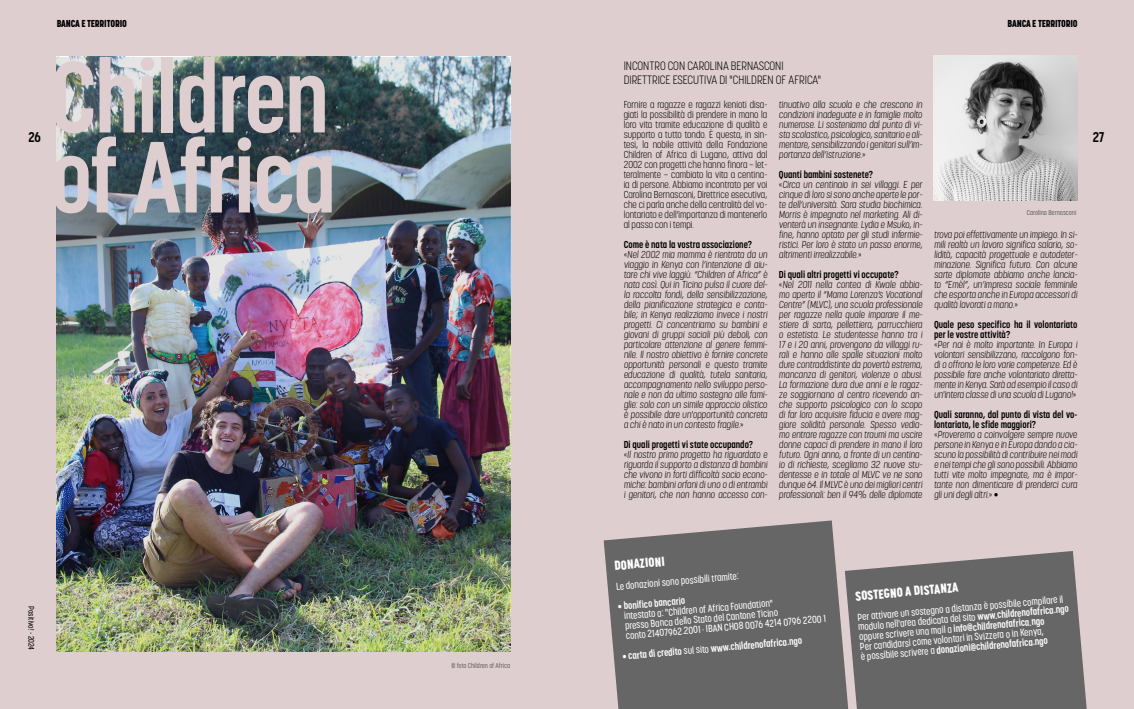
<style>
.page{position:relative;width:1134px;height:709px;background:#fff}
.page>*{position:absolute;margin:0;border:0;box-sizing:border-box;transform-origin:0 0}
.t1{font:700 100px/80px "Korolev Condensed";letter-spacing:-.02em;color:#dfced0}
.t2{font:700 14px "Korolev Condensed";color:#000}
.t3{font:800 13px "Korolev Condensed";color:#fff}
.t4{font:300 12px/14.4px "Korolev Condensed";color:#000}
.t5{font:300 10px/10px "Korolev Condensed";color:#000;text-align:justify}
.t6{font:500 10px/10px "Korolev Condensed";color:#fff}
.t7{font:700 10px/10px "Korolev Condensed";color:#000}
.t8{font:700 10px "Korolev Condensed";color:#fff}
.t9{font:800 10px "Korolev Condensed";letter-spacing:-.02em;color:#000}
.t10{font:500 8px "Korolev Condensed";color:#000}
.t11{font:500 7px "Korolev Condensed";color:#666}
.s1{font-weight:700}
.s2{font-weight:500}
</style>
<div class="page">
<div style="left:0;top:0;width:567px;height:709px;background:#dfced0"></div>
<div style="left:567px;top:0;width:567px;height:709px;background:#dfced0"></div>
<svg style="left:604px;top:520px;width:241px;height:189px;fill:#666"></svg>
<img style="left:57px;top:57px;width:453px;height:594px">
<svg style="left:845px;top:551px;width:242px;height:158px;fill:#666"></svg>
<img style="left:933px;top:56px;width:144px;height:144px">
<h2 class="t2" style="left:28px;top:129px;width:14px">26</h2>
<p class="t9" style="left:57px;top:18px;width:72px">BANCA E TERRITORIO</p>
<p class="t9" style="left:1007px;top:18px;width:72px">BANCA E TERRITORIO</p>
<h1 class="t1" style="left:50px;top:57px;width:288px">Children of Africa</h1>
<p class="t4" style="left:624px;top:58px;width:199px">INCONTRO CON CAROLINA BERNASCONI<br>DIRETTRICE ESECUTIVA DI "CHILDREN OF AFRICA"</p>
<p class="t5" style="left:624px;top:99px;width:145px">Fornire a ragazze e ragazzi kenioti disa&shy;giati la possibilità di prendere in mano la loro vita tramite educazione di qualità e supporto a tutto tondo. È questa, in sin&shy;tesi, la nobile attività della Fondazione Children of Africa di Lugano, attiva dal 2002 con progetti che hanno finora – let&shy;teralmente – cambiato la vita a centina&shy;ia di persone. Abbiamo incontrato per voi Carolina Bernasconi, Direttrice esecutiva, che ci parla anche della centralità del vo&shy;lontariato e dell’importanza di mantenerlo al passo con i tempi.</p>
<p class="t7" style="left:624px;top:239px;width:130px">Come è nata la vostra associazione?</p>
<p class="t5" style="left:624px;top:249px;width:146px">«Nel 2002 mia mamma è rientrata da un viaggio in Kenya con l’intenzione di aiu&shy;tare chi vive laggiù. “Children of Africa” è nata così. Qui in Ticino pulsa il cuore del&shy;la raccolta fondi, della sensibilizzazione, della pianificazione strategica e conta&shy;bile; in Kenya realizziamo invece i nostri progetti. Ci concentriamo su bambini e giovani di gruppi sociali più deboli, con particolare attenzione al genere femmi&shy;nile. Il nostro obiettivo è fornire concrete opportunità personali e questo tramite educazione di qualità, tutela sanitaria, accompagnamento nello sviluppo perso&shy;nale e non da ultimo sostegno alle fami&shy;glie: solo con un simile approccio olistico è possibile dare un'opportunità concreta a chiè nato in un contesto fragile.»</p>
<p class="t7" style="left:624px;top:439px;width:131px">Di quali progetti vi state occupando?</p>
<p class="t5" style="left:624px;top:449px;width:146px">«Il nostro primo progetto ha riguardato e riguarda il supporto a distanza di bambini che vivono in forti difficoltà socio econo&shy;miche:bambiniorfanidiuno o dientrambi i genitori, che non hanno accesso con-</p>
<p class="t5" style="left:779px;top:99px;width:146px">tinuativo alla scuola e che crescono in condizioni inadeguate e in famiglie molto numerose. Li sosteniamo dal punto di vi&shy;sta scolastico,psicologico,sanitario e ali&shy;mentare,sensibilizzando igenitorisull’im&shy;portanza dell’istruzione.»</p>
<p class="t7" style="left:779px;top:169px;width:96px">Quanti bambini sostenete?</p>
<p class="t5" style="left:779px;top:179px;width:146px">«Circa un centinaio in sei villaggi. E per cinque diloro sisono anche aperte le por&shy;te dell’università. Sara studia biochimica.<br>Morris è impegnato nel marketing. Ali di&shy;venterà un insegnante. Lydia e Msuko, in&shy;fine, hanno optato per gli studi infermie&shy;ristici. Per loro è stato un passo enorme, altrimentiirrealizzabile.»</p>
<p class="t7" style="left:779px;top:269px;width:121px">Di quali altri progetti vi occupate?</p>
<p class="t5" style="left:779px;top:279px;width:146px">«Nel 2011 nella contea di Kwale abbia&shy;mo aperto il “Mama Lorenza’s Vocational Centre” (MLVC), una scuola professionale per ragazze nella quale imparare il me&shy;stiere di sarta, pellettiera, parrucchiera o estetista. Le studentesse hanno tra i 17 e i 20 anni, provengono da villaggi ru&shy;rali e hanno alle spalle situazioni molto dure contraddistinte da povertà estrema, mancanza di genitori, violenze o abusi.<br>La formazione dura due anni e le ragaz&shy;ze soggiornano al centro ricevendo an&shy;che supporto psicologico con lo scopo di far loro acquisire fiducia e avere mag&shy;giore solidità personale. Spesso vedia&shy;mo entrare ragazze con traumi ma uscire donne capaci di prendere in mano il loro futuro. Ogni anno, a fronte di un centina&shy;io di richieste, scegliamo 32 nuove stu&shy;dentesse e in totale al MLVC ve ne sono dunque 64.IlMLVC è uno deimiglioricentri professionali: ben il 94% delle diplomate</p>
<p class="t11" style="left:1027px;top:208px;width:51px">Carolina Bernasconi</p>
<p class="t5" style="left:934px;top:229px;width:146px">trova poi effettivamente un impiego. In si&shy;mili realtà un lavoro significa salario, so&shy;lidità, capacità progettuale e autodeter&shy;minazione. Significa futuro. Con alcune sarte diplomate abbiamo anche lancia&shy;to “Emèl”, un’impresa sociale femminile che esporta anche in Europa accessoridi qualità lavoratia mano.»</p>
<p class="t7" style="left:934px;top:319px;width:145px">Quale peso specifico ha il volontariato per le vostre attività?</p>
<p class="t5" style="left:934px;top:339px;width:146px">«Per noi è molto importante. In Europa i volontari sensibilizzano, raccolgono fon&shy;di o offrono le loro varie competenze. Ed è possibile fare anche volontariato diretta&shy;mente in Kenya.Sarà ad esempio ilcaso di un'intera classe diuna scuola diLugano!»</p>
<p class="t7" style="left:934px;top:409px;width:145px">Quali saranno, dal punto di vista del vo&shy;lontariato, le sfide maggiori?</p>
<p class="t5" style="left:934px;top:429px;width:146px">«Proveremo a coinvolgere sempre nuove persone in Kenya e in Europa dando a cia&shy;scuno la possibilità dicontribuire neimodi e neitempiche glisono possibili.Abbiamo tutti vite molto impegnate, ma è impor&shy;tante non dimenticare di prenderci cura gliunideglialtri.» <span class="s1">•</span></p>
<h2 class="t2" style="left:1093px;top:129px;width:13px">27</h2>
<p class="t10" style="left:36px;top:606px;width:46px;rotate:90deg">Positivo! - 2024</p>
<p class="t11" style="left:452px;top:661px;width:60px">© foto Children of Africa</p>
<h3 class="t3" style="left:614px;top:557px;width:52px;rotate:-5deg">DONAZIONI</h3>
<p class="t6" style="left:616px;top:581px;width:124px;rotate:-5deg">Le donazioni sono possibili tramite:</p>
<p class="t6" style="left:623px;top:601px;width:202px;text-indent:-5px;rotate:-5deg">• <span class="s1">bonifico bancario<br></span>intestato a: "Children of Africa Foundation"<br>presso Banca dello Stato del Cantone Ticino<br>conto 21407962.2001 · IBAN CH08 0076 4214 0796 2200 1</p>
<p class="t8" style="left:622px;top:650px;width:182px;rotate:-5deg"><span class="s2">•</span> carta di credito <span class="s2">sul sito</span> www.childrenofafrica.ngo</p>
<h3 class="t3" style="left:855px;top:588px;width:105px;rotate:-5deg">SOSTEGNO A DISTANZA</h3>
<p class="t6" style="left:857px;top:612px;width:213px;rotate:-5deg">Per attivare un sostegno a distanza è possibile compilare il modulo nell'area dedicata del sito <span class="s1">www.childrenofafrica.ngo </span>oppure scrivere una mail a <span class="s1">info@childrenofafrica.ngo<br></span>Per candidarsi come volontari in Svizzera o in Kenya,<br>è possibile scrivere a <span class="s1">donazioni@childrenofafrica.ngo</span></p>
</div>
